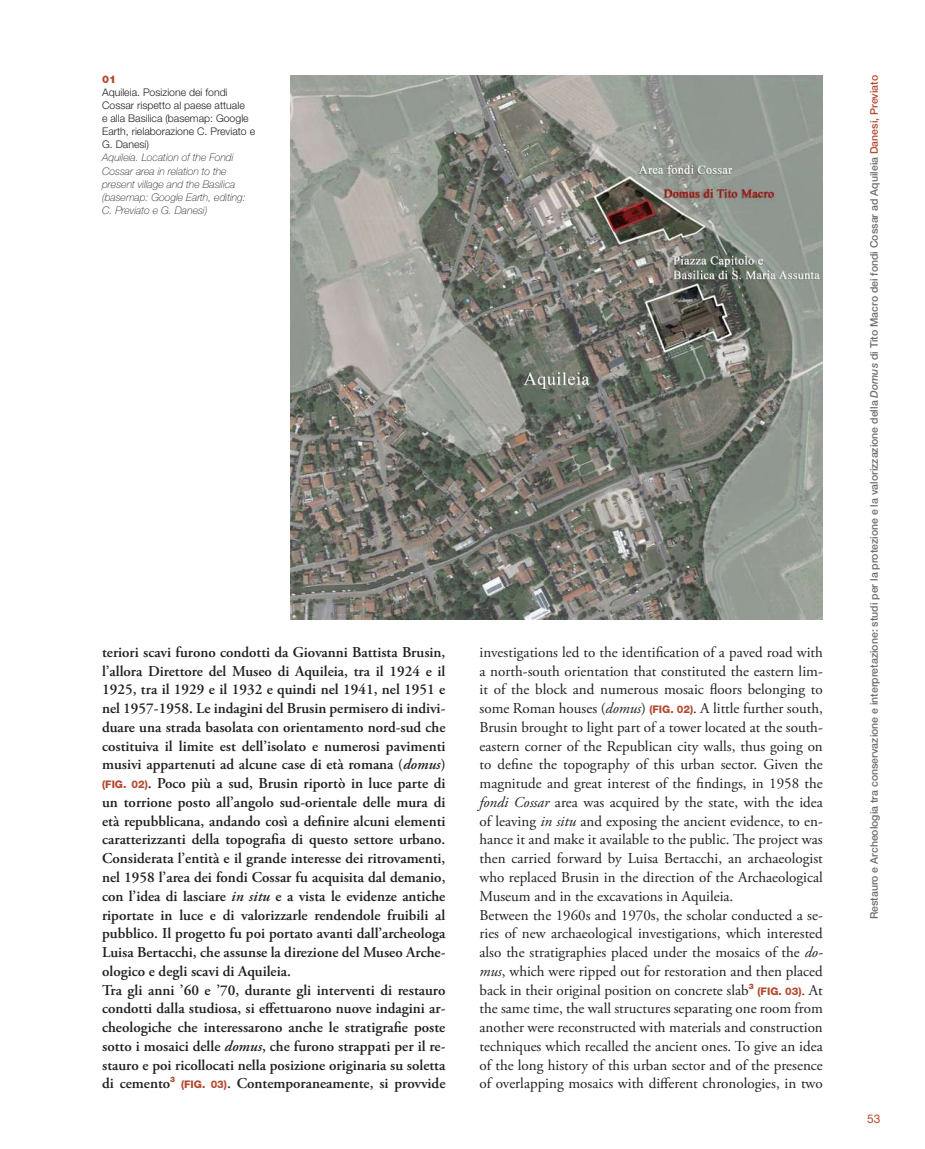
<style>
.page{position:relative;width:925px;height:1149px;background:#fff}
.page>*{position:absolute;margin:0;border:0;box-sizing:border-box;transform-origin:0 0}
.t1{font:600 15px/18.8px "Adobe Garamond Pro";color:#231f20}
.t2{font:15px/18.8px "Adobe Garamond Pro";color:#231f20}
.t3{font:12px "Helvetica Neue LT Std";color:#b34a30}
.t4{font:500 10.5px "Helvetica Neue LT Std";color:#6c6d70}
.t5{font:italic 100 10.5px/13.2px "Helvetica Neue LT Std";color:#231f20}
.t6{font:300 10.5px/13.2px "Helvetica Neue LT Std";color:#231f20}
.t7{font:800 10.5px "Helvetica Neue LT Std";color:#b34a30}
.t8{font:900 10.5px "Helvetica Neue LT Std";color:#b34a30}
.s1{font-style:italic}
.s2{font-family:"Helvetica Neue LT Std";font-weight:800;font-size:10.5px;color:#b34a30}
.s3{font-family:"Adobe Garamond Pro";font-weight:400;font-size:15px;color:#231f20}
.s4{color:#b34a30}
</style>
<div class="page">
<img style="left:291px;top:75px;width:531px;height:544px">
<p class="t8" style="left:102px;top:72px;width:16px">01</p>
<p class="t6" style="left:102px;top:85px;width:154px">Aquileia. Posizione dei fondi<br>Cossar rispetto al paese attuale<br>e alla Basilica (basemap: Google<br>Earth, rielaborazione C. Previato e<br>G. Danesi)</p>
<p class="t5" style="left:102px;top:151px;width:145px">Aquileia. Location of the Fondi<br>Cossar area in relation to the present village and the Basilica (basemap: Google Earth, editing:<br>C. Previato e G. Danesi)</p>
<p class="t1" style="left:102px;top:642px;width:345px">teriori scavi furono condotti da Giovanni Battista Brusin, l’allora Direttore del Museo di Aquileia, tra il 1924 e il 1925, tra il 1929 e il 1932 e quindi nel 1941, nel 1951 e nel 1957-1958. Le indagini del Brusin permisero di indivi&shy;duare una strada basolata con orientamento nord-sud che costituiva il limite est dell’isolato e numerosi pavimenti musivi appartenuti ad alcune case di età romana (<span class="s1">domus</span>) <span class="s2">(FIG. 02)</span>. Poco più a sud, Brusin riportò in luce parte di un torrione posto all’angolo sud-orientale delle mura di età repubblicana, andando così a definire alcuni elementi caratterizzanti della topografia di questo settore urbano.<br>Considerata l’entità e il grande interesse dei ritrovamenti, nel 1958 l’area dei fondi Cossar fu acquisita dal demanio, con l’idea di lasciare <span class="s1">in situ</span> e a vista le evidenze antiche riportate in luce e di valorizzarle rendendole fruibili al pubblico. Il progetto fu poi portato avanti dall’archeologa Luisa Bertacchi, che assunse la direzione del Museo Arche&shy;ologico e degli scavi di Aquileia.<br>Tra gli anni ’60 e ’70, durante gli interventi di restauro condotti dalla studiosa, si effettuarono nuove indagini ar&shy;cheologiche che interessarono anche le stratigrafie poste sotto i mosaici delle <span class="s1">domus</span>, che furono strappati per il re&shy;stauro e poi ricollocati nella posizione originaria su soletta di cemento<sup>3</sup> <span class="s2">(FIG. 03)</span>. Contemporaneamente, si provvide</p>
<p class="t2" style="left:479px;top:643px;width:345px">investigations led to the identification of a paved road with a north-south orientation that constituted the eastern lim&shy;it of the block and numerous mosaic floors belonging to some Roman houses (<span class="s1">domus</span>) <span class="s2">(FIG. 02)</span>. A little further south, Brusin brought to light part of a tower located at the south&shy;eastern corner of the Republican city walls, thus going on to define the topography of this urban sector. Given the magnitude and great interest of the findings, in 1958 the <span class="s1">fondi Cossar</span> area was acquired by the state, with the idea of leaving <span class="s1">in situ</span> and exposing the ancient evidence, to en&shy;hance it and make it available to the public. The project was then carried forward by Luisa Bertacchi, an archaeologist who replaced Brusin in the direction of the Archaeological Museum and in the excavations in Aquileia.<br>Between the 1960s and 1970s, the scholar conducted a se&shy;ries of new archaeological investigations, which interested also the stratigraphies placed under the mosaics of the <span class="s1">do&shy;mus</span>, which were ripped out for restoration and then placed back in their original position on concrete slab<sup>3</sup></p>
<p class="t7" style="left:757px;top:984px;width:67px">(FIG. 03)<span class="s3">. At</span></p>
<p class="t2" style="left:479px;top:999px;width:345px;text-align:justify">the same time, the wall structures separating one room from another were reconstructed with materials and construction techniques which recalled the ancient ones. To give an idea of the long history of this urban sector and of the presence of overlapping mosaics with different chronologies, in two</p>
<p class="t4" style="left:867px;top:919px;width:845px;rotate:-90deg">Restauro e Archeologia tra conservazione e interpretazione: studi per la protezione e la valorizzazione della <span class="s1">Domus</span> di Tito Macro dei fondi Cossar ad Aquileia <span class="s4">Danesi, Previato</span></p>
<p class="t3" style="left:866px;top:1111px;width:15px">53</p>
</div>
